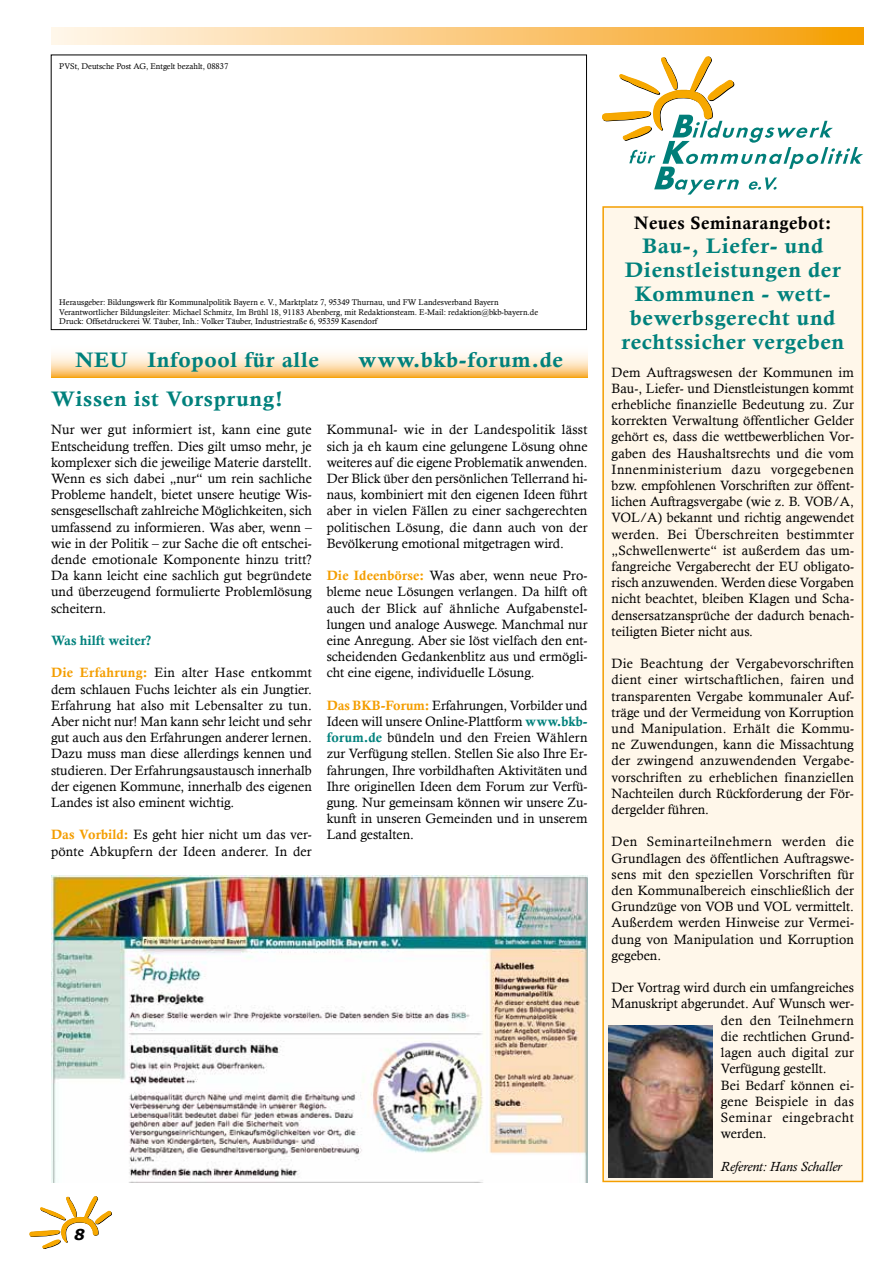
<style>
.page{position:relative;width:893px;height:1263px;background:#fff}
.page>*{position:absolute;margin:0;border:0;box-sizing:border-box;transform-origin:0 0}
.t1{font:21px/24px "Calis MT Bol";letter-spacing:.03em;color:#00817c;text-align:center;scale:1.07 1}
.t2{font:18px "Calis MT Bol";letter-spacing:.03em;color:#000}
.t3{font:italic 700 15px "Verdana";color:#000}
.t4{font:13.5px/16.2px "Calisto";color:#000;text-align:justify}
.t5{font:13.5px "Calisto";letter-spacing:.02em;color:#000}
.t6{font:italic 13.5px "Calisto";color:#000}
.t7{font:13.5px "Calisto";letter-spacing:.04em;color:#000}
.t8{font:13.5px "Calis MT Bol";color:#00817c}
.t9{font:8.25px/9.8px "Calisto";color:#000}
.s1{font-family:"Calis MT Bol";color:#f49e00}
.s2{font-family:"Calis MT Bol";color:#00817c}
</style>
<div class="page">
<svg style="left:30px;top:1196px;width:82px;height:53px"></svg>
<svg style="left:51px;top:27px;width:812px;height:18px;background:#facb7e"></svg>
<div style="left:602px;top:206px;width:261px;height:976px;background:#fff7ea;border:2px solid #f49e00"></div>
<svg style="left:602px;top:57px;width:261px;height:138px"></svg>
<div style="left:51px;top:55px;width:536px;height:275px;border:1px solid #000"></div>
<img style="left:51px;top:876px;width:536px;height:306px">
<img style="left:608px;top:1025px;width:104px;height:153px">
<svg style="left:51px;top:353px;width:536px;height:25px;background:#fcdba8"></svg>
<p class="t9" style="left:59px;top:61px;width:170px">PVSt, Deutsche Post AG, Entgelt bezahlt, 08837</p>
<p class="t9" style="left:59px;top:297px;width:480px">Herausgeber: Bildungswerk für Kommunalpolitik Bayern e. V., Marktplatz 7, 95349 Thurnau, und FW Landesverband Bayern<br>Verantwortlicher Bildungsleiter: Michael Schmitz, Im Brühl 18, 91183 Abenberg, mit Redaktionsteam. E-Mail: redaktion@bkb-bayern.de<br>Druck: Offsetdruckerei W. Täuber, Inh.: Volker Täuber, Industriestraße 6, 95359 Kasendorf</p>
<h1 class="t1" style="left:75px;top:348px;width:229px">NEU Infopool für alle</h1>
<h1 class="t1" style="left:358px;top:348px;width:193px">www.bkb-forum.de</h1>
<h1 class="t1" style="left:51px;top:387px;width:218px">Wissen ist Vorsprung!</h1>
<p class="t4" style="left:51px;top:421px;width:262px">Nur wer gut informiert ist, kann eine gute Entscheidung treffen. Dies gilt umso mehr, je komplexer sich die jeweilige Materie darstellt.<br>Wenn es sich dabei „nur“ um rein sachliche Probleme handelt, bietet unsere heutige Wis&shy;sensgesellschaft zahlreiche Möglichkeiten, sich umfassend zu informieren. Was aber, wenn – wie in der Politik – zur Sache die oft entschei&shy;dende emotionale Komponente hinzu tritt?<br>Da kann leicht eine sachlich gut begründete und überzeugend formulierte Problemlösung scheitern.</p>
<p class="t8" style="left:51px;top:633px;width:102px">Was hilft weiter?</p>
<p class="t4" style="left:51px;top:664px;width:262px"><span class="s1">Die Erfahrung:</span> Ein alter Hase entkommt dem schlauen Fuchs leichter als ein Jungtier.<br>Erfahrung hat also mit Lebensalter zu tun.<br>Aber nicht nur! Man kann sehr leicht und sehr gut auch aus den Erfahrungen anderer lernen.<br>Dazu muss man diese allerdings kennen und studieren. Der Erfahrungsaustausch innerhalb der eigenen Kommune, innerhalb des eigenen Landes ist also eminent wichtig.</p>
<p class="t4" style="left:51px;top:826px;width:262px"><span class="s1">Das Vorbild:</span> Es geht hier nicht um das ver&shy;pönte Abkupfern der Ideen anderer. In der</p>
<p class="t4" style="left:327px;top:421px;width:262px">Kommunal- wie in der Landespolitik lässt sich ja eh kaum eine gelungene Lösung ohne weiteres auf die eigene Problematik anwenden.<br>Der Blick über den persönlichen Tellerrand hi&shy;naus, kombiniert mit den eigenen Ideen führt aber in vielen Fällen zu einer sachgerechten politischen Lösung, die dann auch von der Bevölkerung emotional mitgetragen wird.</p>
<p class="t4" style="left:327px;top:567px;width:262px"><span class="s1">Die Ideenbörse:</span> Was aber, wenn neue Pro&shy;bleme neue Lösungen verlangen. Da hilft oft auch der Blick auf ähnliche Aufgabenstel&shy;lungen und analoge Auswege. Manchmal nur eine Anregung. Aber sie löst vielfach den ent&shy;scheidenden Gedankenblitz aus und ermögli&shy;cht eine eigene, individuelle Lösung.</p>
<p class="t4" style="left:327px;top:697px;width:262px"><span class="s1">Das BKB-Forum:</span> Erfahrungen, Vorbilder und Ideen will unsere Online-Plattform <span class="s2">www.bkb&shy;forum.de</span> bündeln und den Freien Wählern zur Verfügung stellen. Stellen Sie also Ihre Er&shy;fahrungen, Ihre vorbildhaften Aktivitäten und Ihre originellen Ideen dem Forum zur Verfü&shy;gung. Nur gemeinsam können wir unsere Zu&shy;kunft in unseren Gemeinden und in unserem Land gestalten.</p>
<p class="t3" style="left:74px;top:1224px;width:12px">8</p>
<h2 class="t2" style="left:634px;top:212px;width:199px">Neues Seminarangebot:</h2>
<h1 class="t1" style="left:621px;top:233px;width:210px">Bau-, Liefer- und<br>Dienstleistungen der<br>Kommunen - wett&shy;bewerbsgerecht und rechtssicher vergeben</h1>
<p class="t4" style="left:612px;top:364px;width:244px">Dem Auftragswesen der Kommunen im Bau-, Liefer- und Dienstleistungen kommt erhebliche finanzielle Bedeutung zu. Zur korrekten Verwaltung öffentlicher Gelder gehört es, dass die wettbewerblichen Vor&shy;gaben des Haushaltsrechts und die vom Innenministerium dazu vorgegebenen bzw. empfohlenen Vorschriften zur öffent&shy;lichen Auftragsvergabe (wie z. B. VOB/A, VOL/A) bekannt und richtig angewendet werden. Bei Überschreiten bestimmter „Schwellenwerte“ ist außerdem das um&shy;fangreiche Vergaberecht der EU obligato&shy;risch anzuwenden. Werden diese Vorgaben nicht beachtet, bleiben Klagen und Scha&shy;densersatzansprüche der dadurch benach&shy;teiligten Bieter nicht aus.</p>
<p class="t4" style="left:612px;top:655px;width:244px">Die Beachtung der Vergabevorschriften dient einer wirtschaftlichen, fairen und transparenten Vergabe kommunaler Auf&shy;träge und der Vermeidung von Korruption und Manipulation. Erhält die Kommu&shy;ne Zuwendungen, kann die Missachtung der zwingend anzuwendenden Vergabe&shy;vorschriften zu erheblichen finanziellen Nachteilen durch Rückforderung der För&shy;dergelder führen.</p>
<p class="t4" style="left:612px;top:834px;width:244px">Den Seminarteilnehmern werden die Grundlagen des öffentlichen Auftragswe&shy;sens mit den speziellen Vorschriften für den Kommunalbereich einschließlich der Grundzüge von VOB und VOL vermittelt.<br>Außerdem werden Hinweise zur Vermei&shy;dung von Manipulation und Korruption gegeben.</p>
<p class="t4" style="left:612px;top:979px;width:244px">Der Vortrag wird durch ein umfangreiches</p>
<p class="t4" style="left:612px;top:996px;width:244px">Manuskript abgerundet. Auf Wunsch wer-</p>
<p class="t5" style="left:721px;top:1012px;width:135px">den den Teilnehmern</p>
<p class="t4" style="left:721px;top:1028px;width:135px">die rechtlichen Grund-</p>
<p class="t4" style="left:721px;top:1044px;width:135px">lagen auch digital zur</p>
<p class="t4" style="left:721px;top:1060px;width:107px">Verfügung gestellt.</p>
<p class="t4" style="left:721px;top:1077px;width:135px">Bei Bedarf können ei-</p>
<p class="t5" style="left:721px;top:1093px;width:135px">gene Beispiele in das</p>
<p class="t7" style="left:721px;top:1109px;width:135px">Seminar eingebracht</p>
<p class="t4" style="left:721px;top:1125px;width:47px">werden.</p>
<p class="t6" style="left:721px;top:1158px;width:122px">Referent: Hans Schaller</p>
</div>
